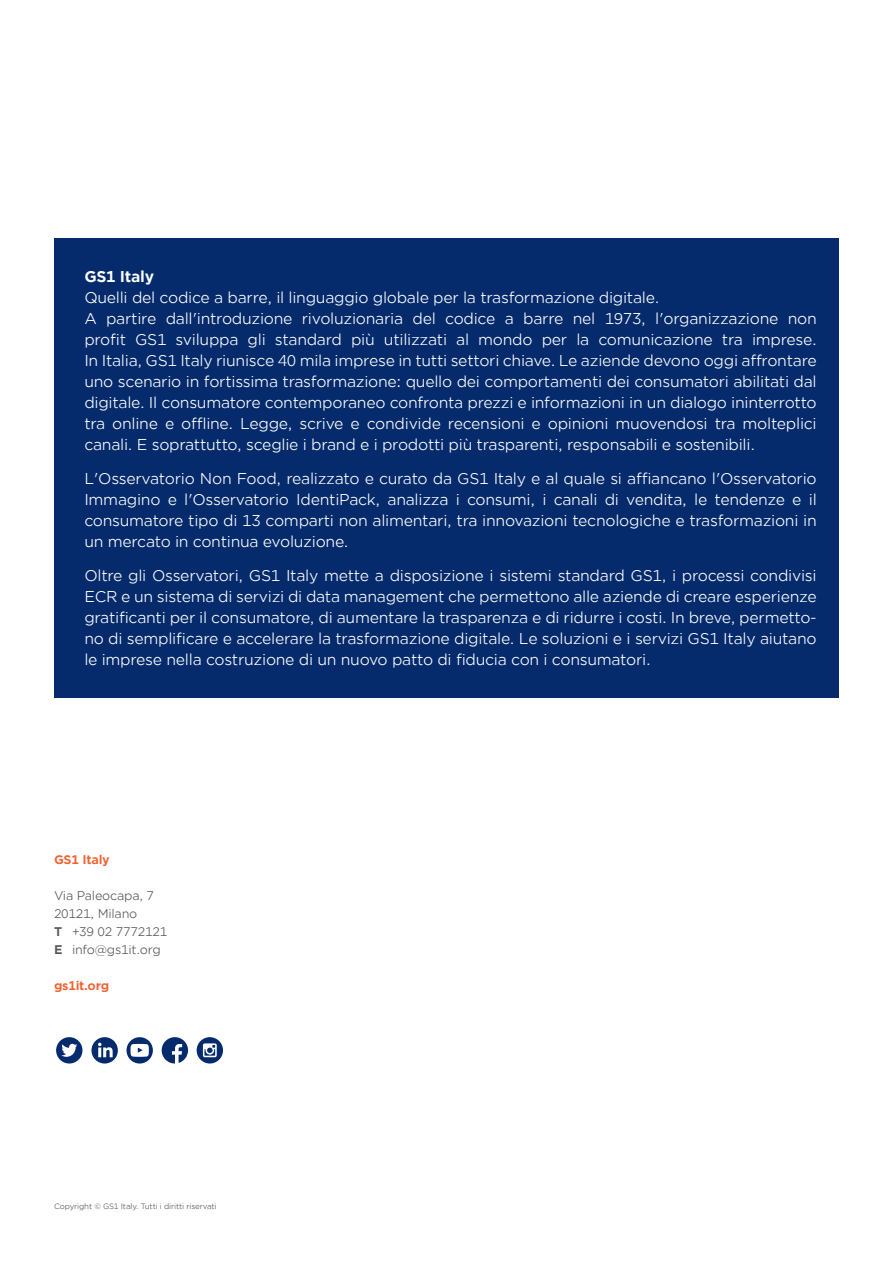
<style>
.page{position:relative;width:893px;height:1263px;background:#fff}
.page>*{position:absolute;margin:0;border:0;box-sizing:border-box;transform-origin:0 0}
.t1{font:15px/21px "Gotham Office";letter-spacing:-.02em;color:#fff;text-align:justify}
.t2{font:700 15px "Gotham Office";letter-spacing:-.02em;color:#fff}
.t3{font:12px/18px "Gotham Office";letter-spacing:-.02em;color:#57585a}
.t4{font:700 12px "Gotham Office";letter-spacing:-.02em;color:#f16232}
.t5{font:7.5px "Gotham Office";letter-spacing:-.02em;color:#57585a}
.s1{font-weight:700}
</style>
<div class="page">
<div style="left:54px;top:238px;width:785px;height:460px;background:#052b6c"></div>
<svg style="left:56px;top:1037px;width:26px;height:26px"></svg>
<svg style="left:91px;top:1037px;width:27px;height:26px"></svg>
<svg style="left:127px;top:1037px;width:26px;height:26px"></svg>
<svg style="left:162px;top:1037px;width:26px;height:26px"></svg>
<svg style="left:197px;top:1037px;width:26px;height:26px"></svg>
<p class="t2" style="left:84px;top:266px;width:71px">GS1 Italy</p>
<p class="t1" style="left:84px;top:287px;width:734px;text-align:left">Quelli del codice a barre, il linguaggio globale per la trasformazione digitale.<br>A partire dall'introduzione rivoluzionaria del codice a barre nel 1973, l'organizzazione non profit GS1 sviluppa gli standard più utilizzati al mondo per la comunicazione tra imprese.<br>In Italia, GS1 Italy riunisce 40 mila imprese in tutti settori chiave. Le aziende devono oggi affrontare uno scenario in fortissima trasformazione: quello dei comportamenti dei consumatori abilitati dal digitale. Il consumatore contemporaneo confronta prezzi e informazioni in un dialogo ininterrotto tra online e offline. Legge, scrive e condivide recensioni e opinioni muovendosi tra molteplici canali. E soprattutto, sceglie i brand e i prodotti più trasparenti, responsabili e sostenibili.</p>
<p class="t1" style="left:84px;top:467px;width:734px">L'Osservatorio Non Food, realizzato e curato da GS1 Italy e al quale si affiancano l'Osservatorio Immagino e l'Osservatorio IdentiPack, analizza i consumi, i canali di vendita, le tendenze e il consumatore tipo di 13 comparti non alimentari, tra innovazioni tecnologiche e trasformazioni in un mercato in continua evoluzione.</p>
<p class="t1" style="left:84px;top:564px;width:734px">Oltre gli Osservatori, GS1 Italy mette a disposizione i sistemi standard GS1, i processi condivisi ECR e un sistema di servizi di data management che permettono alle aziende di creare esperienze gratificanti per il consumatore, di aumentare la trasparenza e di ridurre i costi. In breve, permetto&shy;no di semplificare e accelerare la trasformazione digitale. Le soluzioni e i servizi GS1 Italy aiutano le imprese nella costruzione di un nuovo patto di fiducia con i consumatori.</p>
<p class="t4" style="left:54px;top:851px;width:57px">GS1 Italy</p>
<p class="t3" style="left:54px;top:886px;width:115px">Via Paleocapa, 7<br>20121, Milano<br><span class="s1">T</span> +39 02 7772121<br><span class="s1">E</span> info@gs1it.org</p>
<p class="t4" style="left:54px;top:977px;width:57px">gs1it.org</p>
<p class="t5" style="left:54px;top:1201px;width:164px">Copyright © GS1 Italy. Tutti i diritti riservati</p>
</div>
